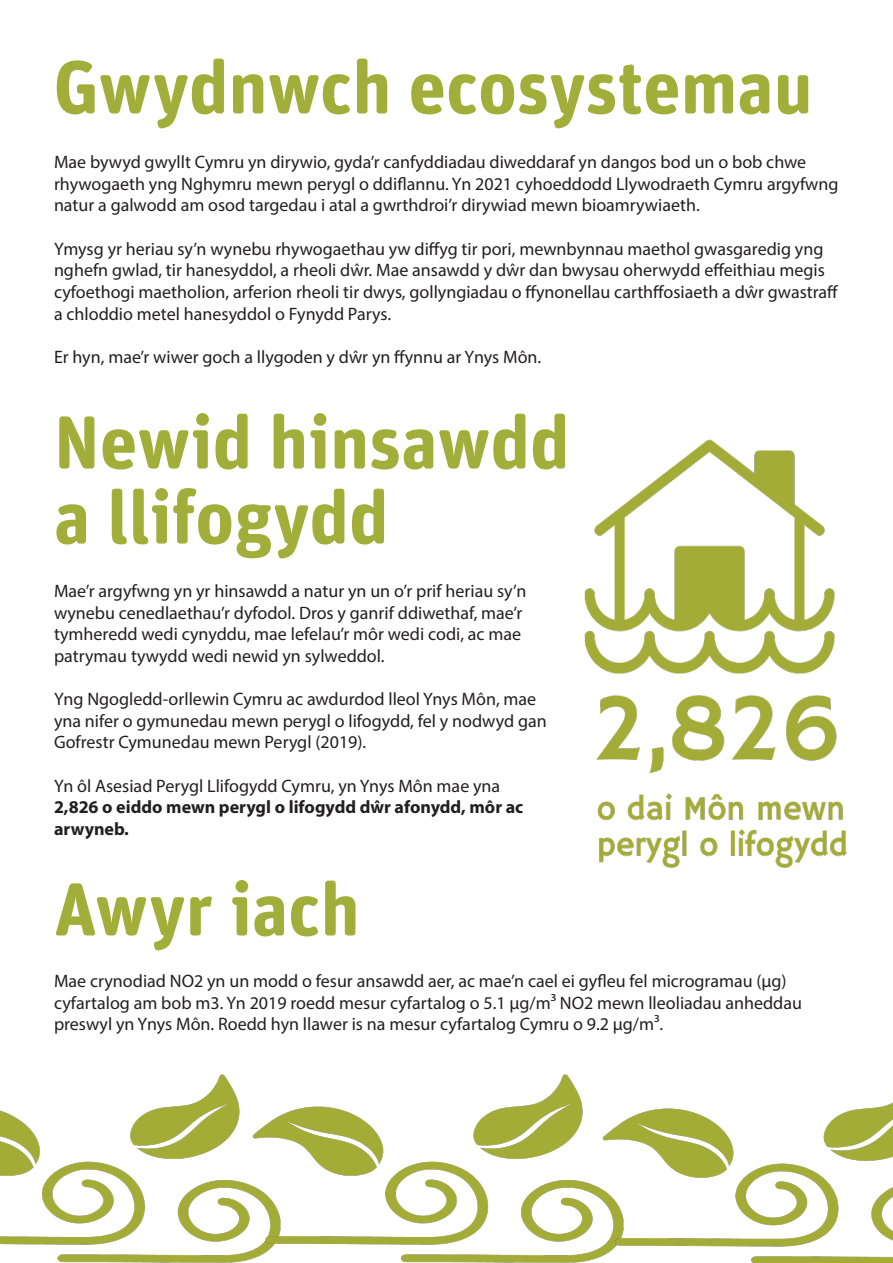
<style>
.page{position:relative;width:893px;height:1263px;background:#fff}
.page>*{position:absolute;margin:0;border:0;box-sizing:border-box;transform-origin:0 0}
.t1{font:700 75px/75px "Unit Rounded Pro";color:#a1ae3a}
.t2{font:18px/21.6px "Myriad Pro";color:#231f20}
.t3{font:700 18px/21.6px "Myriad Pro";color:#231f20}
.s1{font-weight:400}
</style>
<div class="page">
<img style="left:584px;top:439px;width:263px;height:429px">
<img style="left:0;top:1075px;width:221px;height:188px">
<img style="left:221px;top:1074px;width:351px;height:189px">
<img style="left:572px;top:1082px;width:321px;height:181px">
<p class="t1" style="left:53px;top:46px;width:761px">Gwydnwch ecosystemau</p>
<p class="t2" style="left:54px;top:151px;width:786px">Mae bywyd gwyllt Cymru yn dirywio, gyda’r canfyddiadau diweddaraf yn dangos bod un o bob chwe rhywogaeth yng Nghymru mewn perygl o ddiflannu. Yn 2021 cyhoeddodd Llywodraeth Cymru argyfwng natur a galwodd am osod targedau i atal a gwrthdroi’r dirywiad mewn bioamrywiaeth.</p>
<p class="t2" style="left:54px;top:238px;width:786px">Ymysg yr heriau sy’n wynebu rhywogaethau yw diffyg tir pori, mewnbynnau maethol gwasgaredig yng nghefn gwlad, tir hanesyddol, a rheoli dŵr. Mae ansawdd y dŵr dan bwysau oherwydd effeithiau megis cyfoethogi maetholion, arferion rheoli tir dwys, gollyngiadau o ffynonellau carthffosiaeth a dŵr gwastraff a chloddio metel hanesyddol o Fynydd Parys.</p>
<p class="t2" style="left:54px;top:346px;width:489px">Er hyn, mae’r wiwer goch a llygoden y dŵr yn ffynnu ar Ynys Môn.</p>
<p class="t1" style="left:54px;top:401px;width:517px">Newid hinsawdd a llifogydd</p>
<p class="t2" style="left:54px;top:580px;width:474px">Mae’r argyfwng yn yr hinsawdd a natur yn un o’r prif heriau sy’n wynebu cenedlaethau’r dyfodol. Dros y ganrif ddiwethaf, mae’r tymheredd wedi cynyddu, mae lefelau’r môr wedi codi, ac mae patrymau tywydd wedi newid yn sylweddol.</p>
<p class="t2" style="left:54px;top:688px;width:494px">Yng Ngogledd-orllewin Cymru ac awdurdod lleol Ynys Môn, mae yna nifer o gymunedau mewn perygl o lifogydd, fel y nodwyd gan<br>Gofrestr Cymunedau mewn Perygl (2019).</p>
<p class="t3" style="left:54px;top:774px;width:471px"><span class="s1">Yn ôl Asesiad Perygl Llifogydd Cymru, yn Ynys Môn mae yna<br></span>2,826 o eiddo mewn perygl o lifogydd dŵr afonydd, môr ac arwyneb.</p>
<p class="t1" style="left:54px;top:868px;width:307px">Awyr iach</p>
<p class="t2" style="left:54px;top:970px;width:749px">Mae crynodiad NO2 yn un modd o fesur ansawdd aer, ac mae’n cael ei gyfleu fel microgramau (μg) cyfartalog am bob m3. Yn 2019 roedd mesur cyfartalog o 5.1 μg/m³ NO2 mewn lleoliadau anheddau preswyl yn Ynys Môn. Roedd hyn llawer is na mesur cyfartalog Cymru o 9.2 μg/m³.</p>
</div>
